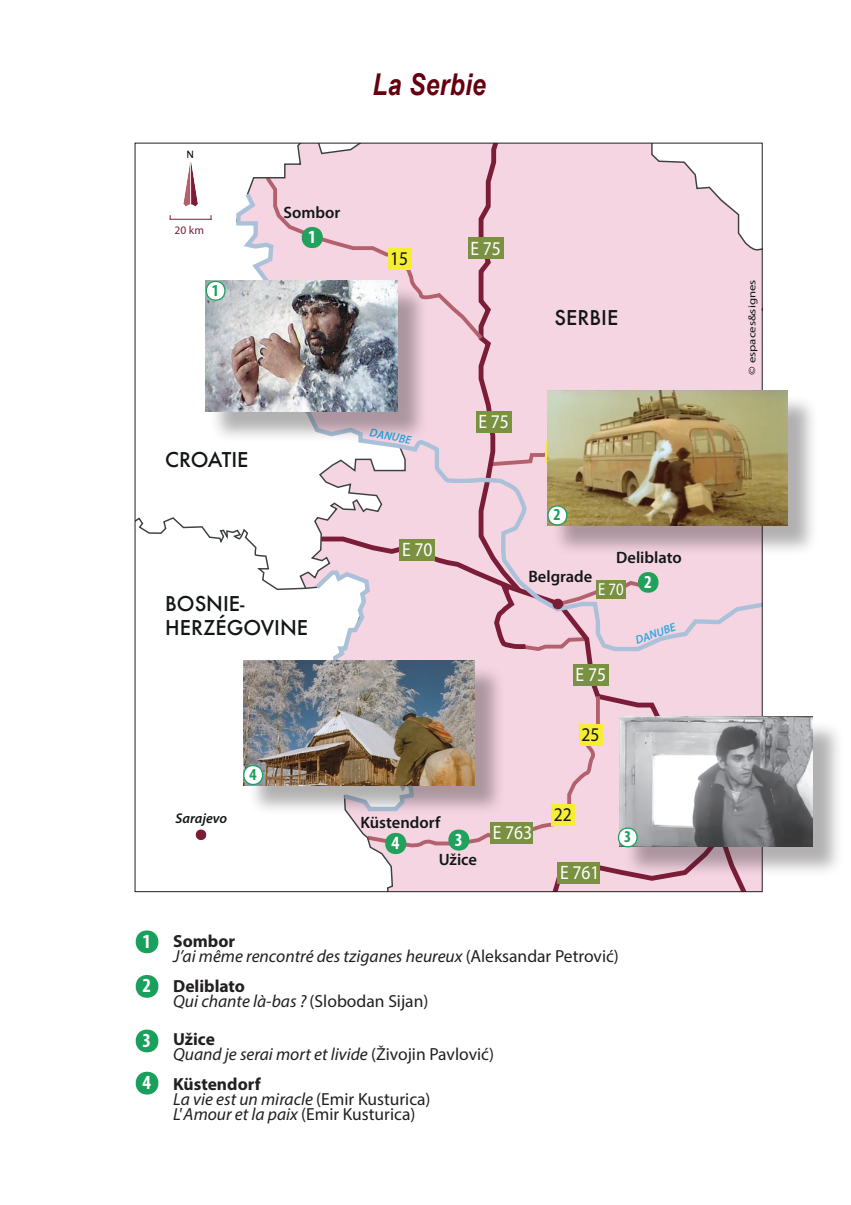
<style>
.page{position:relative;width:851px;height:1205px;background:#fff}
.page>*{position:absolute;margin:0;border:0;box-sizing:border-box;transform-origin:0 0}
.t1{font:italic 700 30px "Arial Narrow";letter-spacing:.01em;color:#64000f}
.t2{font:500 20px/24px "Futura";color:#121617}
.t3{font:700 condensed 20px/42.2px "Myriad Pro";color:#fff}
.t4{font:19.5px "Myriad Pro";color:#fff;scale:.9 1}
.t5{font:19.5px "Myriad Pro";color:#121617;scale:.9 1}
.t6{font:700 condensed 18.75px "Myriad Pro";color:#fff}
.t7{font:700 condensed 18.5px "Myriad Pro";color:#fff}
.t8{font:700 condensed 18.25px "Myriad Pro";color:#fff}
.t9{font:italic 17.5px/15px "Myriad Pro";color:#231f20}
.t10{font:17.5px "Myriad Pro";color:#fff;scale:.85 1}
.t11{font:700 condensed 16.75px "Myriad Pro";color:#19a05c}
.t12{font:600 16.5px "Myriad Pro";color:#121617}
.t13{font:700 condensed 16.5px "Myriad Pro";color:#19a05c}
.t14{font:italic 600 14px "Myriad Pro";color:#121617}
.t15{font:italic 600 11.75px "Myriad Pro";color:#2aa9e0}
.t16{font:11.5px "Myriad Pro";color:#7c1d38}
.t17{font:10.25px "Myriad Pro";color:#121617;scale:1.25 1}
.t18{font:10.25px "Lucida Sans Unicode";color:#030505}
.s1{font-weight:700;font-style:normal}
.s2{font-style:normal}
</style>
<div class="page">
<svg style="left:195px;top:829px;width:12px;height:11px"></svg>
<svg style="left:183px;top:162px;width:15px;height:45px"></svg>
<hr style="left:169px;top:219px;width:43px;height:1px;background:#7c1d38">
<div style="left:623px;top:720px;width:220px;height:157px;background:#231f20;opacity:.35"></div>
<img style="left:762px;top:716px;width:50px;height:130px">
<svg style="left:135px;top:930px;width:24px;height:23px"></svg>
<svg style="left:135px;top:975px;width:24px;height:23px"></svg>
<svg style="left:135px;top:1029px;width:24px;height:23px"></svg>
<svg style="left:135px;top:1072px;width:24px;height:22px"></svg>
<div style="left:551px;top:394px;width:268px;height:163px;background:#231f20;opacity:.35"></div>
<img style="left:762px;top:390px;width:25px;height:135px">
<div style="left:209px;top:284px;width:220px;height:159px;background:#231f20;opacity:.35"></div>
<img style="left:206px;top:281px;width:34px;height:131px">
<svg style="left:205px;top:280px;width:24px;height:21px"></svg>
<img style="left:240px;top:143px;width:522px;height:748px">
<p class="t18" style="left:186px;top:146px;width:9px">N</p>
<p class="t16" style="left:174px;top:223px;width:31px">20 km</p>
<p class="t11" style="left:212px;top:281px;width:9px">1</p>
<h1 class="t1" style="left:372px;top:62px;width:115px">La Serbie</h1>
<p class="t12" style="left:283px;top:202px;width:58px">Sombor</p>
<p class="t6" style="left:308px;top:227px;width:9px">1</p>
<p class="t5" style="left:390px;top:246px;width:22px">15</p>
<p class="t4" style="left:470px;top:236px;width:35px">E 75</p>
<p class="t2" style="left:554px;top:305px;width:65px">SERBIE</p>
<p class="t2" style="left:165px;top:448px;width:85px">CROATIE</p>
<p class="t2" style="left:165px;top:592px;width:144px">BOSNIE-<br>HERZÉGOVINE</p>
<p class="t14" style="left:175px;top:809px;width:53px">Sarajevo</p>
<p class="t11" style="left:249px;top:765px;width:9px">4</p>
<p class="t15" style="left:371px;top:425px;width:43px;rotate:10deg">DANUBE</p>
<p class="t4" style="left:402px;top:537px;width:35px">E 70</p>
<p class="t4" style="left:478px;top:409px;width:35px">E 75</p>
<p class="t11" style="left:553px;top:506px;width:9px">2</p>
<p class="t12" style="left:616px;top:547px;width:67px">Deliblato</p>
<p class="t12" style="left:528px;top:566px;width:65px">Belgrade</p>
<p class="t10" style="left:598px;top:578px;width:31px">E 70</p>
<p class="t4" style="left:575px;top:662px;width:35px">E 75</p>
<p class="t8" style="left:644px;top:572px;width:9px">2</p>
<p class="t15" style="left:633px;top:633px;width:43px;rotate:-20deg">DANUBE</p>
<p class="t5" style="left:581px;top:722px;width:22px">25</p>
<p class="t12" style="left:360px;top:812px;width:81px">Küstendorf</p>
<p class="t6" style="left:391px;top:832px;width:9px">4</p>
<p class="t7" style="left:454px;top:829px;width:9px">3</p>
<p class="t4" style="left:492px;top:820px;width:45px">E 763</p>
<p class="t5" style="left:553px;top:802px;width:22px">22</p>
<p class="t13" style="left:624px;top:828px;width:9px">3</p>
<p class="t12" style="left:438px;top:848px;width:40px">Užice</p>
<p class="t4" style="left:560px;top:860px;width:45px">E 761</p>
<p class="t3" style="left:142px;top:920px;width:10px">1</p>
<p class="t3" style="left:142px;top:965px;width:10px">2</p>
<p class="t3" style="left:142px;top:1019px;width:10px">3<br>4</p>
<p class="t9" style="left:173px;top:933px;width:447px"><span class="s1">Sombor<br></span>J’ai même rencontré des tziganes heureux <span class="s2">(Aleksandar Petrović)</span></p>
<p class="t9" style="left:173px;top:978px;width:257px"><span class="s1">Deliblato<br></span>Qui chante là-bas ? <span class="s2">(Slobodan Sijan)</span></p>
<p class="t9" style="left:173px;top:1031px;width:322px"><span class="s1">Užice<br></span>Quand je serai mort et livide <span class="s2">(Živojin Pavlović)</span></p>
<p class="t9" style="left:173px;top:1076px;width:259px"><span class="s1">Küstendorf<br></span>La vie est un miracle <span class="s2">(Emir Kusturica)<br></span>L'Amour et la paix <span class="s2">(Emir Kusturica)</span></p>
<p class="t17" style="left:745px;top:375px;width:78px;rotate:-90deg">© espaces&amp;signes</p>
</div>
